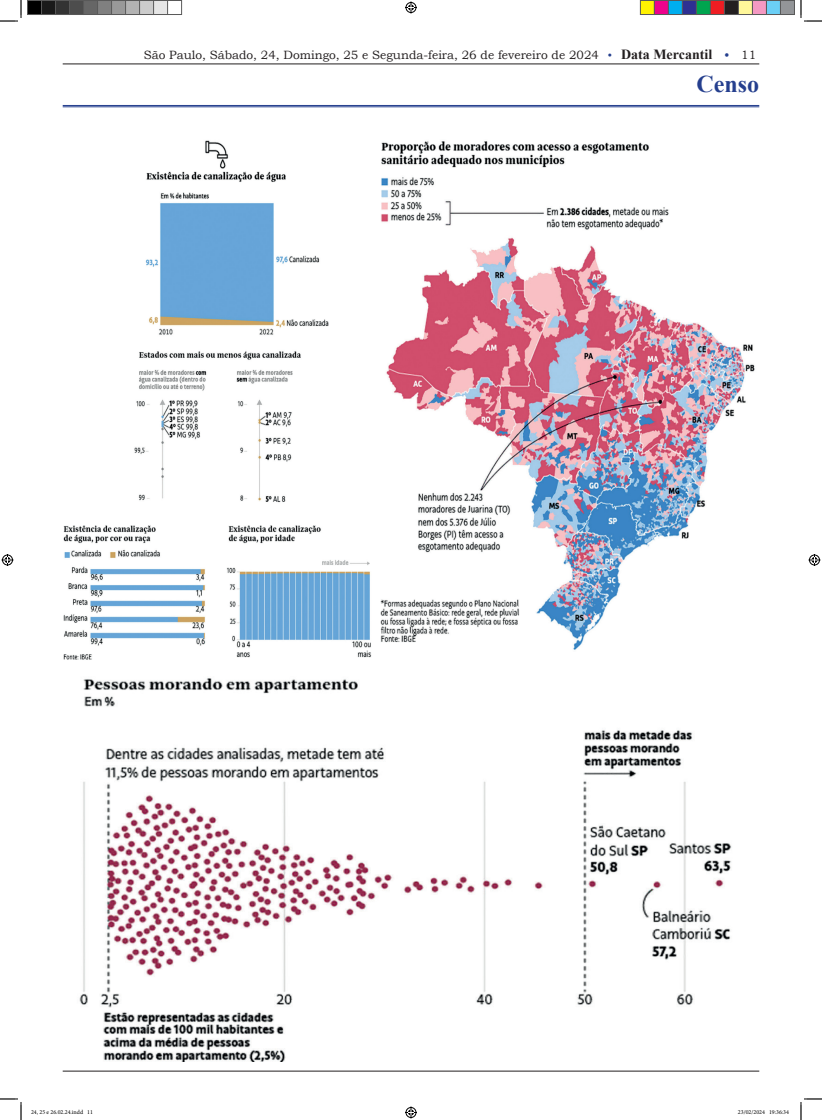
<style>
.page{position:relative;width:822px;height:1120px;background:#fff}
.page>*{position:absolute;margin:0;border:0;box-sizing:border-box;transform-origin:0 0}
.t1{font:700 24px "Times New Roman";color:#253f8e}
.t2{font:12px "Bookman Old Style";color:#231f20}
.t3{font:6px "Minion Pro";color:#000}
.s1{font-family:"Times New Roman";color:#253f8e}
.s2{font-family:"Times New Roman";font-weight:700;font-size:14px}
.s3{color:#253f8e}
</style>
<div class="page">
<hr style="left:63px;top:105px;width:696px;height:1px;background:#253f8e">
<hr style="left:63px;top:107px;width:696px;height:1px;background:#253f8e">
<hr style="left:63px;top:63px;width:696px;height:1px;background:#231f20">
<hr style="left:63px;top:1070px;width:696px;height:1px;background:#231f20">
<img style="left:63px;top:140px;width:309px;height:520px">
<img style="left:380px;top:141px;width:375px;height:509px">
<img style="left:79px;top:678px;width:653px;height:382px">
<svg style="left:0;top:0;width:22px;height:22px"></svg>
<svg style="left:0;top:1098px;width:22px;height:21px"></svg>
<svg style="left:800px;top:0;width:22px;height:22px"></svg>
<svg style="left:800px;top:1098px;width:22px;height:21px"></svg>
<svg style="left:405px;top:2px;width:12px;height:12px"></svg>
<svg style="left:405px;top:1106px;width:12px;height:12px"></svg>
<svg style="left:2px;top:554px;width:12px;height:12px"></svg>
<svg style="left:808px;top:554px;width:12px;height:12px"></svg>
<div style="left:28px;top:1px;width:14px;height:14px;background:#000"></div>
<div style="left:27px;top:0;width:15px;height:15px;border:1px solid #595959"></div>
<div style="left:42px;top:1px;width:14px;height:14px;background:#1a1a1a"></div>
<div style="left:41px;top:0;width:15px;height:15px;border:1px solid #595959"></div>
<div style="left:56px;top:1px;width:14px;height:14px;background:#333"></div>
<div style="left:55px;top:0;width:15px;height:15px;border:1px solid #595959"></div>
<div style="left:70px;top:1px;width:14px;height:14px;background:#4d4d4d"></div>
<div style="left:69px;top:0;width:15px;height:15px;border:1px solid #595959"></div>
<div style="left:84px;top:1px;width:14px;height:14px;background:#666"></div>
<div style="left:83px;top:0;width:15px;height:15px;border:1px solid #595959"></div>
<div style="left:98px;top:1px;width:14px;height:14px;background:#808080"></div>
<div style="left:97px;top:0;width:15px;height:15px;border:1px solid #595959"></div>
<div style="left:112px;top:1px;width:14px;height:14px;background:#999"></div>
<div style="left:111px;top:0;width:15px;height:15px;border:1px solid #595959"></div>
<div style="left:126px;top:1px;width:14px;height:14px;background:#b3b3b3"></div>
<div style="left:125px;top:0;width:15px;height:15px;border:1px solid #595959"></div>
<div style="left:140px;top:1px;width:14px;height:14px;background:#ccc"></div>
<div style="left:139px;top:0;width:15px;height:15px;border:1px solid #595959"></div>
<div style="left:154px;top:1px;width:14px;height:14px;background:#e6e6e6"></div>
<div style="left:153px;top:0;width:15px;height:15px;border:1px solid #595959"></div>
<div style="left:167px;top:0;width:15px;height:15px;border:1px solid #595959"></div>
<div style="left:640px;top:1px;width:14px;height:14px;background:#fff101"></div>
<div style="left:640px;top:0;width:15px;height:15px;border:1px solid #595959"></div>
<div style="left:654px;top:1px;width:14px;height:14px;background:#ed028c"></div>
<div style="left:654px;top:0;width:15px;height:15px;border:1px solid #595959"></div>
<div style="left:668px;top:1px;width:14px;height:14px;background:#00aeef"></div>
<div style="left:668px;top:0;width:15px;height:15px;border:1px solid #595959"></div>
<div style="left:682px;top:1px;width:14px;height:14px;background:#2e3092"></div>
<div style="left:682px;top:0;width:15px;height:15px;border:1px solid #595959"></div>
<div style="left:696px;top:1px;width:14px;height:14px;background:#00a54f"></div>
<div style="left:696px;top:0;width:15px;height:15px;border:1px solid #595959"></div>
<div style="left:710px;top:1px;width:14px;height:14px;background:#ee1d23"></div>
<div style="left:710px;top:0;width:15px;height:15px;border:1px solid #595959"></div>
<div style="left:724px;top:1px;width:14px;height:14px;background:#231f20"></div>
<div style="left:724px;top:0;width:15px;height:15px;border:1px solid #595959"></div>
<div style="left:738px;top:1px;width:14px;height:14px;background:#fff79a"></div>
<div style="left:738px;top:0;width:15px;height:15px;border:1px solid #595959"></div>
<div style="left:752px;top:1px;width:14px;height:14px;background:#f499c2"></div>
<div style="left:752px;top:0;width:15px;height:15px;border:1px solid #595959"></div>
<div style="left:766px;top:1px;width:14px;height:14px;background:#6bcff6"></div>
<div style="left:766px;top:0;width:15px;height:15px;border:1px solid #595959"></div>
<div style="left:780px;top:1px;width:14px;height:14px;background:#939598"></div>
<div style="left:780px;top:0;width:15px;height:15px;border:1px solid #595959"></div>
<p class="t2" style="left:144px;top:47px;width:614px">São Paulo, Sábado, 24, Domingo, 25 e Segunda-feira, 26 de fevereiro de 2024 <span class="s1">•</span> <span class="s2">Data Mercantil</span> <span class="s3">•</span> 11</p>
<h1 class="t1" style="left:696px;top:66px;width:64px">Censo</h1>
<p class="t3" style="left:31px;top:1107px;width:63px">24, 25 e 26.02.24.indd 11</p>
<p class="t3" style="left:738px;top:1107px;width:53px">23/02/2024 19:36:34</p>
</div>
